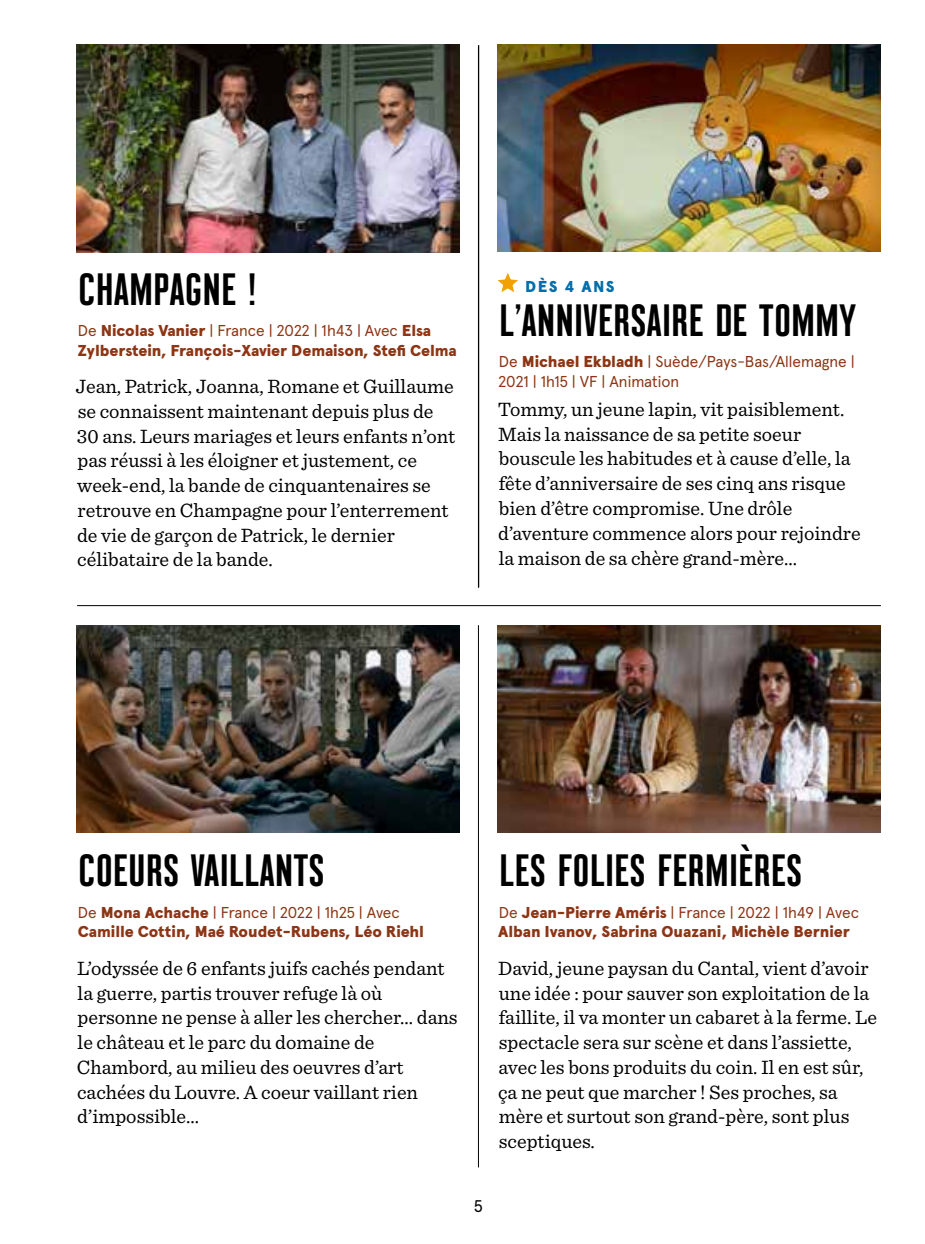
<style>
.page{position:relative;width:925px;height:1244px;background:#fff}
.page>*{position:absolute;margin:0;border:0;box-sizing:border-box;transform-origin:0 0}
.t1{font:condensed 45px "Montefiore";letter-spacing:.015em;color:#000}
.t2{font:20.25px/24.8px "Sentinel";color:#000}
.t3{font:16.88px "Apercu";color:#000}
.t4{font:900 15.75px/19.1px "Apercu Pro";letter-spacing:-.005em;color:#8d3514}
.t5{font:15.75px/19.1px "Apercu Pro";color:#8d3514}
.t6{font:900 15.75px "Apercu Pro";letter-spacing:.085em;color:#006eab}
.s1{font-weight:400}
.s2{font-weight:900}
</style>
<div class="page">
<hr style="left:478px;top:45px;width:1px;height:542px;background:#000">
<img style="left:497px;top:45px;width:383px;height:207px">
<svg style="left:497px;top:273px;width:21px;height:19px"></svg>
<hr style="left:478px;top:625px;width:1px;height:542px;background:#000">
<img style="left:77px;top:625px;width:382px;height:207px">
<img style="left:497px;top:625px;width:383px;height:207px">
<hr style="left:77px;top:605px;width:804px;height:1px;background:#000">
<img style="left:77px;top:45px;width:382px;height:208px">
<h1 class="t1" style="left:78px;top:263px;width:180px">CHAMPAGNE !</h1>
<p class="t4" style="left:78px;top:320px;width:380px"><span class="s1">De</span> Nicolas Vanier <span class="s1">| France | 2022 | 1h43 | Avec</span> Elsa<br>Zylberstein, François-Xavier Demaison, Stefi Celma</p>
<p class="t2" style="left:75px;top:373px;width:381px">Jean, Patrick, Joanna, Romane et Guillaume se connaissent maintenant depuis plus de 30 ans. Leurs mariages et leurs enfants n’ont pas réussi à les éloigner et justement, ce week-end, la bande de cinquantenaires se retrouve en Champagne pour l’enterrement de vie de garçon de Patrick, le dernier célibataire de la bande.</p>
<p class="t6" style="left:525px;top:275px;width:91px">DÈS 4 ANS</p>
<h1 class="t1" style="left:500px;top:294px;width:357px">L’ANNIVERSAIRE DE TOMMY</h1>
<p class="t5" style="left:498px;top:351px;width:358px">De <span class="s2">Michael Ekbladh</span> | Suède/Pays-Bas/Allemagne |<br>2021 | 1h15 | VF | Animation</p>
<p class="t2" style="left:498px;top:396px;width:364px">Tommy, un jeune lapin, vit paisiblement.<br>Mais la naissance de sa petite soeur bouscule les habitudes et à cause d’elle, la fête d’anniversaire de ses cinq ans risque bien d’être compromise. Une drôle d’aventure commence alors pour rejoindre la maison de sa chère grand-mère...</p>
<h1 class="t1" style="left:78px;top:844px;width:247px">COEURS VAILLANTS</h1>
<p class="t4" style="left:78px;top:902px;width:348px"><span class="s1">De</span> Mona Achache <span class="s1">| France | 2022 | 1h25 | Avec<br></span>Camille Cottin, Maé Roudet-Rubens, Léo Riehl</p>
<p class="t2" style="left:77px;top:954px;width:382px">L’odyssée de 6 enfants juifs cachés pendant la guerre, partis trouver refuge là où personne ne pense à aller les chercher... dans le château et le parc du domaine de Chambord, au milieu des oeuvres d’art cachées du Louvre. A coeur vaillant rien d’impossible...</p>
<h1 class="t1" style="left:500px;top:844px;width:304px">LES FOLIES FERMIÈRES</h1>
<p class="t4" style="left:498px;top:902px;width:362px"><span class="s1">De</span> Jean-Pierre Améris <span class="s1">| France | 2022 | 1h49 | Avec<br></span>Alban Ivanov, Sabrina Ouazani, Michèle Bernier</p>
<p class="t2" style="left:498px;top:954px;width:380px">David, jeune paysan du Cantal, vient d’avoir une idée : pour sauver son exploitation de la faillite, il va monter un cabaret à la ferme. Le spectacle sera sur scène et dans l’assiette, avec les bons produits du coin. Il en est sûr, ça ne peut que marcher ! Ses proches, sa mère et surtout son grand-père, sont plus sceptiques.</p>
<p class="t3" style="left:473px;top:1196px;width:11px">5</p>
</div>
